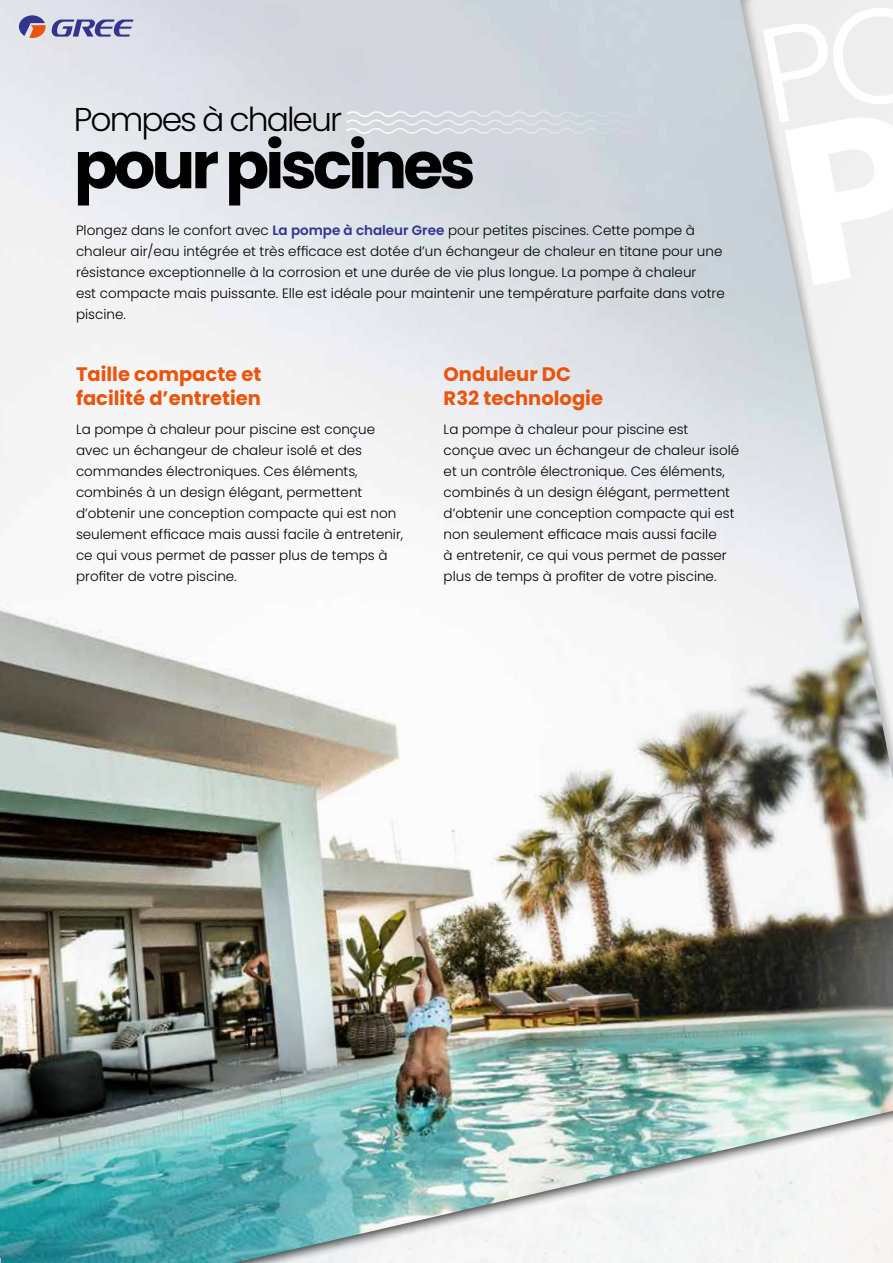
<style>
.page{position:relative;width:893px;height:1263px;background:#fff}
.page>*{position:absolute;margin:0;border:0;box-sizing:border-box;transform-origin:0 0}
.t1{font:700 64.95px "Poppins";letter-spacing:-.06em;color:#000}
.t2{font:300 33px "Poppins";letter-spacing:-.06em;color:#000}
.t3{font:700 19.5px/23.4px "Poppins";color:#e9550d}
.t4{font:300 13.5px/21px "Poppins";color:#000}
.s1{font-weight:600;color:#33348e}
</style>
<div class="page">
<img style="left:0;top:0;width:893px;height:1263px">
<img style="left:173px;top:897px;width:720px;height:366px">
<img style="left:781px;top:756px;width:112px;height:424px">
<svg style="left:19px;top:15px;width:114px;height:23px"></svg>
<svg style="left:345px;top:110px;width:313px;height:25px"></svg>
<h2 class="t2" style="left:74px;top:101px;width:270px">Pompes à chaleur</h2>
<h1 class="t1" style="left:74px;top:128px;width:403px">pour piscines</h1>
<p class="t4" style="left:76px;top:220px;width:650px">Plongez dans le confort avec <span class="s1">La pompe à chaleur Gree</span> pour petites piscines. Cette pompe à chaleur air/eau intégrée et très efficace est dotée d’un échangeur de chaleur en titane pour une résistance exceptionnelle à la corrosion et une durée de vie plus longue. La pompe à chaleur<br>est compacte mais puissante. Elle est idéale pour maintenir une température parfaite dans votre piscine.</p>
<h3 class="t3" style="left:76px;top:363px;width:187px">Taille compacte et facilité d’entretien</h3>
<p class="t4" style="left:76px;top:419px;width:329px">La pompe à chaleur pour piscine est conçue avec un échangeur de chaleur isolé et des commandes électroniques. Ces éléments, combinés à un design élégant, permettent d’obtenir une conception compacte qui est non seulement efficace mais aussi facile à entretenir, ce qui vous permet de passer plus de temps à profiter de votre piscine.</p>
<h3 class="t3" style="left:444px;top:363px;width:161px">Onduleur DC<br>R32 technologie</h3>
<p class="t4" style="left:444px;top:419px;width:297px">La pompe à chaleur pour piscine est conçue avec un échangeur de chaleur isolé et un contrôle électronique. Ces éléments, combinés à un design élégant, permettent d’obtenir une conception compacte qui est non seulement efficace mais aussi facile<br>à entretenir, ce qui vous permet de passer plus de temps à profiter de votre piscine.</p>
</div>
